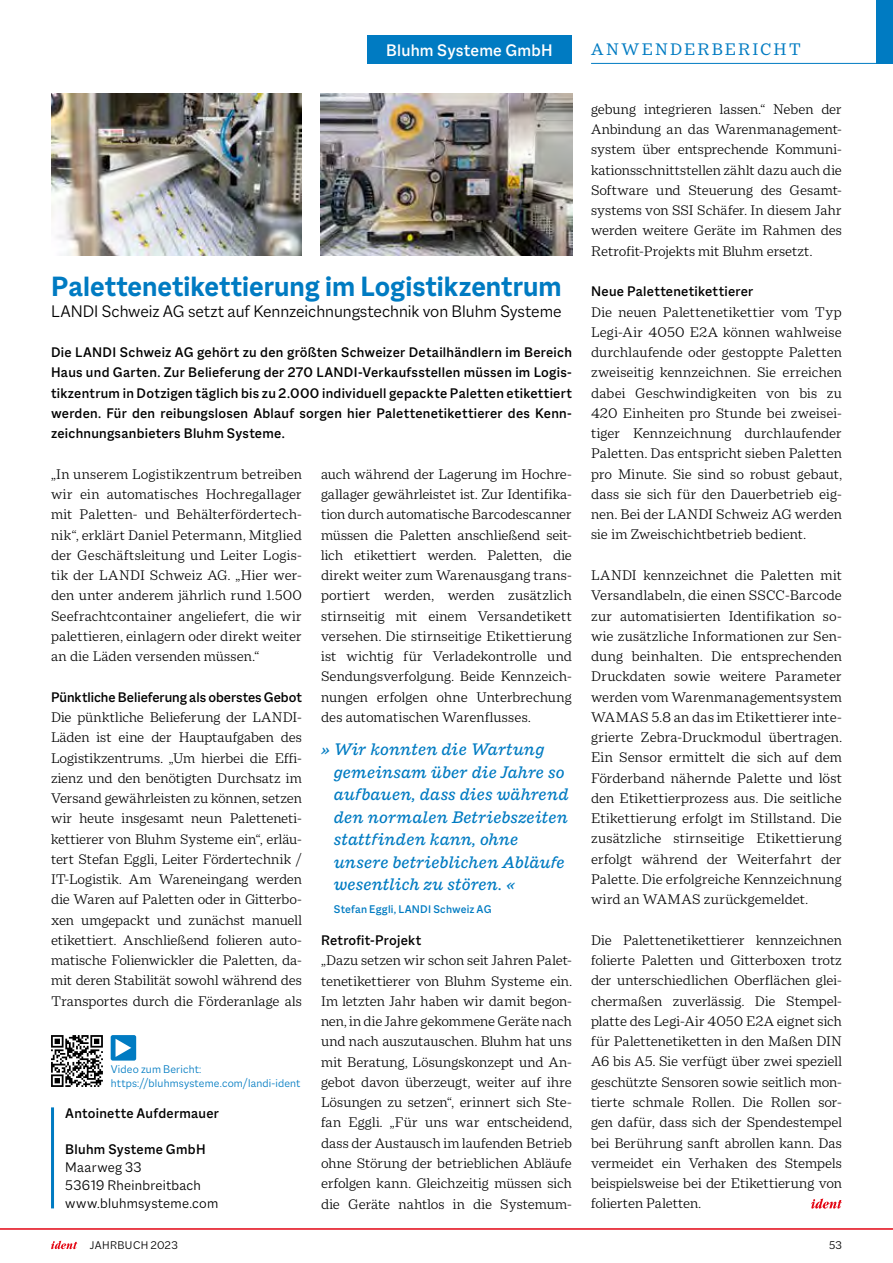
<style>
.page{position:relative;width:893px;height:1263px;background:#fff}
.page>*{position:absolute;margin:0;border:0;box-sizing:border-box;transform-origin:0 0}
.t1{font:700 30px "Macklin Sans";color:#007bc2}
.t2{font:italic 500 18px/22.5px "Macklin Slab";color:#007bc2}
.t3{font:300 18px "Macklin Sans";color:#000}
.t4{font:500 18px "Macklin Sans";letter-spacing:.01em;color:#fff}
.t5{font:18px "Macklin Text";letter-spacing:.115em;color:#007bc2}
.t6{font:300 15px/20.2px "Macklin Text";color:#000;text-align:justify}
.t7{font:500 15px/20.2px "Macklin Sans";letter-spacing:.015em;color:#000;text-align:justify}
.t8{font:300 15px/18px "Macklin Sans";letter-spacing:.015em;color:#000}
.t9{font:300 12px/14.2px "Macklin Sans";letter-spacing:.015em;color:#007bc2}
.t10{font:500 12px "Macklin Sans";letter-spacing:.015em;color:#007bc2}
.t11{font:300 12px "Macklin Sans";letter-spacing:.035em;color:#000}
</style>
<div class="page">
<hr style="left:591px;top:63px;width:302px;height:1px;background:#007bc2">
<div style="left:876px;top:0;width:17px;height:64px;background:#007bc2"></div>
<div style="left:367px;top:35px;width:205px;height:29px;background:#007bc2"></div>
<img style="left:321px;top:94px;width:251px;height:162px">
<svg style="left:811px;top:1198px;width:31px;height:10px"></svg>
<hr style="left:51px;top:1107px;width:3px;height:101px;background:#007bc2">
<img style="left:51px;top:94px;width:251px;height:162px">
<div style="left:111px;top:1035px;width:25px;height:25px;background:#007bc2;border-radius:2px"></div>
<svg style="left:116px;top:1039px;width:15px;height:18px"></svg>
<svg style="left:51px;top:1035px;width:52px;height:52px"></svg>
<svg style="left:51px;top:1240px;width:26px;height:9px"></svg>
<hr style="left:0;top:1228px;width:893px;height:1px;background:#e30613">
<p class="t4" style="left:386px;top:40px;width:168px">Bluhm Systeme GmbH</p>
<p class="t5" style="left:591px;top:39px;width:212px">ANWENDERBERICHT</p>
<h1 class="t1" style="left:51px;top:268px;width:512px">Palettenetikettierung im Logistikzentrum</h1>
<p class="t3" style="left:51px;top:300px;width:512px">LANDI Schweiz AG setzt auf Kennzeichnungstechnik von Bluhm Systeme</p>
<p class="t7" style="left:51px;top:342px;width:522px">Die LANDI Schweiz AG gehört zu den größten Schweizer Detailhändlern im Bereich Haus und Garten. Zur Belieferung der 270 LANDI-Verkaufsstellen müssen im Logis&shy;tikzentrum in Dotzigen täglich bis zu 2.000 individuell gepackte Paletten etikettiert werden. Für den reibungslosen Ablauf sorgen hier Palettenetikettierer des Kenn&shy;zeichnungsanbieters Bluhm Systeme.</p>
<p class="t6" style="left:51px;top:464px;width:252px">„In unserem Logistikzentrum betreiben wir ein automatisches Hochregallager mit Paletten- und Behälterfördertech&shy;nik“, erklärt Daniel Petermann, Mitglied der Geschäftsleitung und Leiter Logis&shy;tik der LANDI Schweiz AG. „Hier wer&shy;den unter anderem jährlich rund 1.500<br>Seefrachtcontainer angeliefert, die wir palettieren, einlagern oder direkt weiter an die Läden versenden müssen.“</p>
<p class="t7" style="left:51px;top:687px;width:252px">Pünktliche Belieferung als oberstes Gebot</p>
<p class="t6" style="left:51px;top:707px;width:252px">Die pünktliche Belieferung der LANDI-Läden ist eine der Hauptaufgaben des Logistikzentrums. „Um hierbei die Effi&shy;zienz und den benötigten Durchsatz im Versand gewährleisten zu können, setzen wir heute insgesamt neun Paletteneti&shy;kettierer von Bluhm Systeme ein“, erläu&shy;tert Stefan Eggli, Leiter Fördertechnik / IT-Logistik. Am Wareneingang werden die Waren auf Paletten oder in Gitterbo&shy;xen umgepackt und zunächst manuell etikettiert. Anschließend folieren auto&shy;matische Folienwickler die Paletten, da&shy;mit deren Stabilität sowohl während des Transportes durch die Förderanlage als</p>
<p class="t9" style="left:111px;top:1061px;width:191px">Video zum Bericht: https://bluhmsysteme.com/landi-ident</p>
<p class="t7" style="left:65px;top:1103px;width:155px">Antoinette Aufdermauer</p>
<p class="t7" style="left:65px;top:1139px;width:142px">Bluhm Systeme GmbH</p>
<p class="t8" style="left:65px;top:1158px;width:155px">Maarweg 33<br>53619 Rheinbreitbach www.bluhmsysteme.com</p>
<p class="t6" style="left:321px;top:464px;width:252px">auch während der Lagerung im Hochre&shy;gallager gewährleistet ist. Zur Identifika&shy;tion durch automatische Barcodescanner müssen die Paletten anschließend seit&shy;lich etikettiert werden. Paletten, die direkt weiter zum Warenausgang trans&shy;portiert werden, werden zusätzlich stirnseitig mit einem Versandetikett versehen. Die stirnseitige Etikettierung ist wichtig für Verladekontrolle und Sendungsverfolgung. Beide Kennzeich&shy;nungen erfolgen ohne Unterbrechung des automatischen Warenflusses.</p>
<p class="t2" style="left:334px;top:738px;width:236px;text-indent:-13px">» Wir konnten die Wartung gemeinsam über die Jahre so aufbauen, dass dies während den normalen Betriebszeiten stattfinden kann, ohne unsere betrieblichen Abläufe wesentlich zu stören. «</p>
<p class="t10" style="left:334px;top:902px;width:159px">Stefan Eggli, LANDI Schweiz AG</p>
<p class="t7" style="left:321px;top:930px;width:102px">Retrofit-Projekt</p>
<p class="t6" style="left:321px;top:950px;width:252px">„Dazu setzen wir schon seit Jahren Palet&shy;tenetikettierer von Bluhm Systeme ein.<br>Im letzten Jahr haben wir damit begon&shy;nen, in die Jahre gekommene Geräte nach und nach auszutauschen. Bluhm hat uns mit Beratung, Lösungskonzept und An&shy;gebot davon überzeugt, weiter auf ihre Lösungen zu setzen“, erinnert sich Ste&shy;fan Eggli. „Für uns war entscheidend, dass der Austausch im laufenden Betrieb ohne Störung der betrieblichen Abläufe erfolgen kann. Gleichzeitig müssen sich die Geräte nahtlos in die Systemum-</p>
<p class="t6" style="left:591px;top:99px;width:252px">gebung integrieren lassen.“ Neben der Anbindung an das Warenmanagement&shy;system über entsprechende Kommuni&shy;kationsschnittstellen zählt dazu auch die Software und Steuerung des Gesamt&shy;systems von SSI Schäfer. In diesem Jahr werden weitere Geräte im Rahmen des Retrofit-Projekts mit Bluhm ersetzt.</p>
<p class="t7" style="left:591px;top:281px;width:164px">Neue Palettenetikettierer</p>
<p class="t6" style="left:591px;top:301px;width:252px">Die neuen Palettenetikettier vom Typ Legi-Air 4050 E2A können wahlweise durchlaufende oder gestoppte Paletten zweiseitig kennzeichnen. Sie erreichen dabei Geschwindigkeiten von bis zu 420 Einheiten pro Stunde bei zweisei&shy;tiger Kennzeichnung durchlaufender Paletten. Das entspricht sieben Paletten pro Minute. Sie sind so robust gebaut, dass sie sich für den Dauerbetrieb eig&shy;nen. Bei der LANDI Schweiz AG werden sie im Zweischichtbetrieb bedient.</p>
<p class="t6" style="left:591px;top:565px;width:252px">LANDI kennzeichnet die Paletten mit Versandlabeln, die einen SSCC-Barcode zur automatisierten Identifikation so&shy;wie zusätzliche Informationen zur Sen&shy;dung beinhalten. Die entsprechenden Druckdaten sowie weitere Parameter werden vom Warenmanagementsystem WAMAS 5.8 an das im Etikettierer inte&shy;grierte Zebra-Druckmodul übertragen.<br>Ein Sensor ermittelt die sich auf dem Förderband nähernde Palette und löst den Etikettierprozess aus. Die seitliche Etikettierung erfolgt im Stillstand. Die zusätzliche stirnseitige Etikettierung erfolgt während der Weiterfahrt der Palette. Die erfolgreiche Kennzeichnung wird an WAMAS zurückgemeldet.</p>
<p class="t6" style="left:591px;top:930px;width:252px">Die Palettenetikettierer kennzeichnen folierte Paletten und Gitterboxen trotz der unterschiedlichen Oberflächen glei&shy;chermaßen zuverlässig. Die Stempel&shy;platte des Legi-Air 4050 E2A eignet sich für Palettenetiketten in den Maßen DIN A6 bis A5. Sie verfügt über zwei speziell geschützte Sensoren sowie seitlich mon&shy;tierte schmale Rollen. Die Rollen sor&shy;gen dafür, dass sich der Spendestempel bei Berührung sanft abrollen kann. Das vermeidet ein Verhaken des Stempels beispielsweise bei der Etikettierung von folierten Paletten.</p>
<p class="t11" style="left:90px;top:1238px;width:89px">JAHRBUCH 2023</p>
<p class="t11" style="left:829px;top:1238px;width:14px">53</p>
</div>
